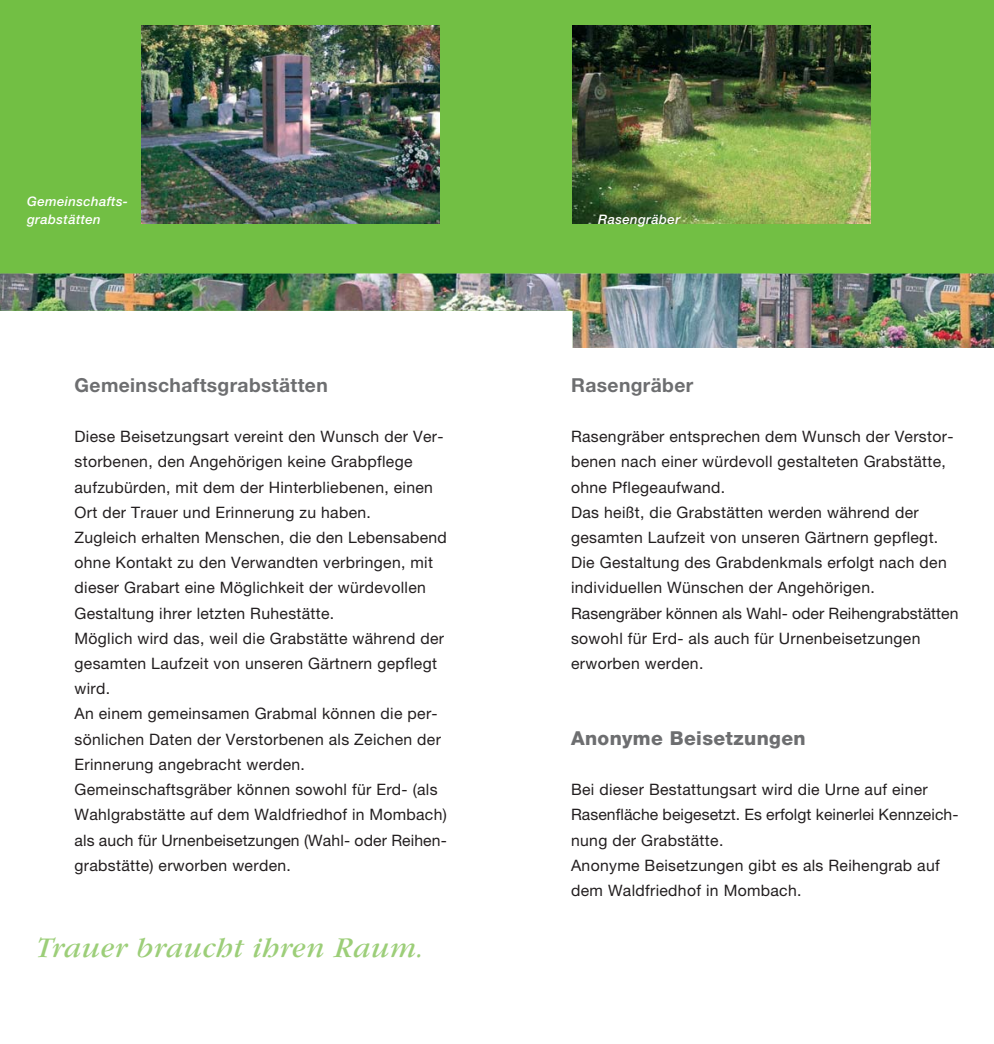
<style>
.page{position:relative;width:994px;height:1044px;background:#fff}
.page>*{position:absolute;margin:0;border:0;box-sizing:border-box;transform-origin:0 0}
.t1{font:italic 29.75px "Garamond";letter-spacing:.02em;color:#9cce78}
.t2{font:700 19.25px "Helvetica Neue";letter-spacing:.02em;color:#6d6e70}
.t3{font:800 19.25px "Helvetica Neue";letter-spacing:.02em;color:#6d6e70}
.t4{font:15.75px/25.2px "Helvetica Neue";letter-spacing:.02em;color:#231f20}
.t5{font:italic 500 13.12px/18.4px "Helvetica Neue";letter-spacing:.03em;color:#fff}
</style>
<div class="page">
<div style="left:0;top:0;width:496px;height:311px;background:#72bf44"></div>
<div style="left:496px;top:0;width:497px;height:311px;background:#72bf44"></div>
<img style="left:0;top:273px;width:993px;height:75px">
<img style="left:572px;top:25px;width:298px;height:199px">
<img style="left:141px;top:25px;width:298px;height:199px">
<p class="t5" style="left:27px;top:193px;width:102px">Gemeinschafts&shy;grabstätten</p>
<p class="t2" style="left:74px;top:378px;width:255px">Gemeinschaftsgrabstätten</p>
<p class="t4" style="left:74px;top:425px;width:373px">Diese Beisetzungsart vereint den Wunsch der Ver&shy;storbenen, den Angehörigen keine Grabpflege aufzubürden, mit dem der Hinterbliebenen, einen Ort der Trauer und Erinnerung zu haben.<br>Zugleich erhalten Menschen, die den Lebensabend ohne Kontakt zu den Verwandten verbringen, mit dieser Grabart eine Möglichkeit der würdevollen Gestaltung ihrer letzten Ruhestätte.<br>Möglich wird das, weil die Grabstätte während der gesamten Laufzeit von unseren Gärtnern gepflegt wird.<br>An einem gemeinsamen Grabmal können die per&shy;sönlichen Daten der Verstorbenen als Zeichen der Erinnerung angebracht werden.<br>Gemeinschaftsgräber können sowohl für Erd- (als Wahlgrabstätte auf dem Waldfriedhof in Mombach) als auch für Urnenbeisetzungen (Wahl- oder Reihen&shy;grabstätte) erworben werden.</p>
<h1 class="t1" style="left:36px;top:937px;width:389px">Trauer braucht ihren Raum.</h1>
<p class="t5" style="left:598px;top:211px;width:83px">Rasengräber</p>
<p class="t2" style="left:571px;top:378px;width:124px">Rasengräber</p>
<p class="t4" style="left:571px;top:425px;width:389px">Rasengräber entsprechen dem Wunsch der Verstor&shy;benen nach einer würdevoll gestalteten Grabstätte, ohne Pflegeaufwand.<br>Das heißt, die Grabstätten werden während der gesamten Laufzeit von unseren Gärtnern gepflegt.<br>Die Gestaltung des Grabdenkmals erfolgt nach den individuellen Wünschen der Angehörigen.<br>Rasengräber können als Wahl- oder Reihengrabstätten sowohl für Erd- als auch für Urnenbeisetzungen erworben werden.</p>
<p class="t3" style="left:571px;top:731px;width:236px">Anonyme Beisetzungen</p>
<p class="t4" style="left:571px;top:778px;width:389px">Bei dieser Bestattungsart wird die Urne auf einer Rasenfläche beigesetzt. Es erfolgt keinerlei Kennzeich&shy;nung der Grabstätte.<br>Anonyme Beisetzungen gibt es als Reihengrab auf dem Waldfriedhof in Mombach.</p>
</div>
